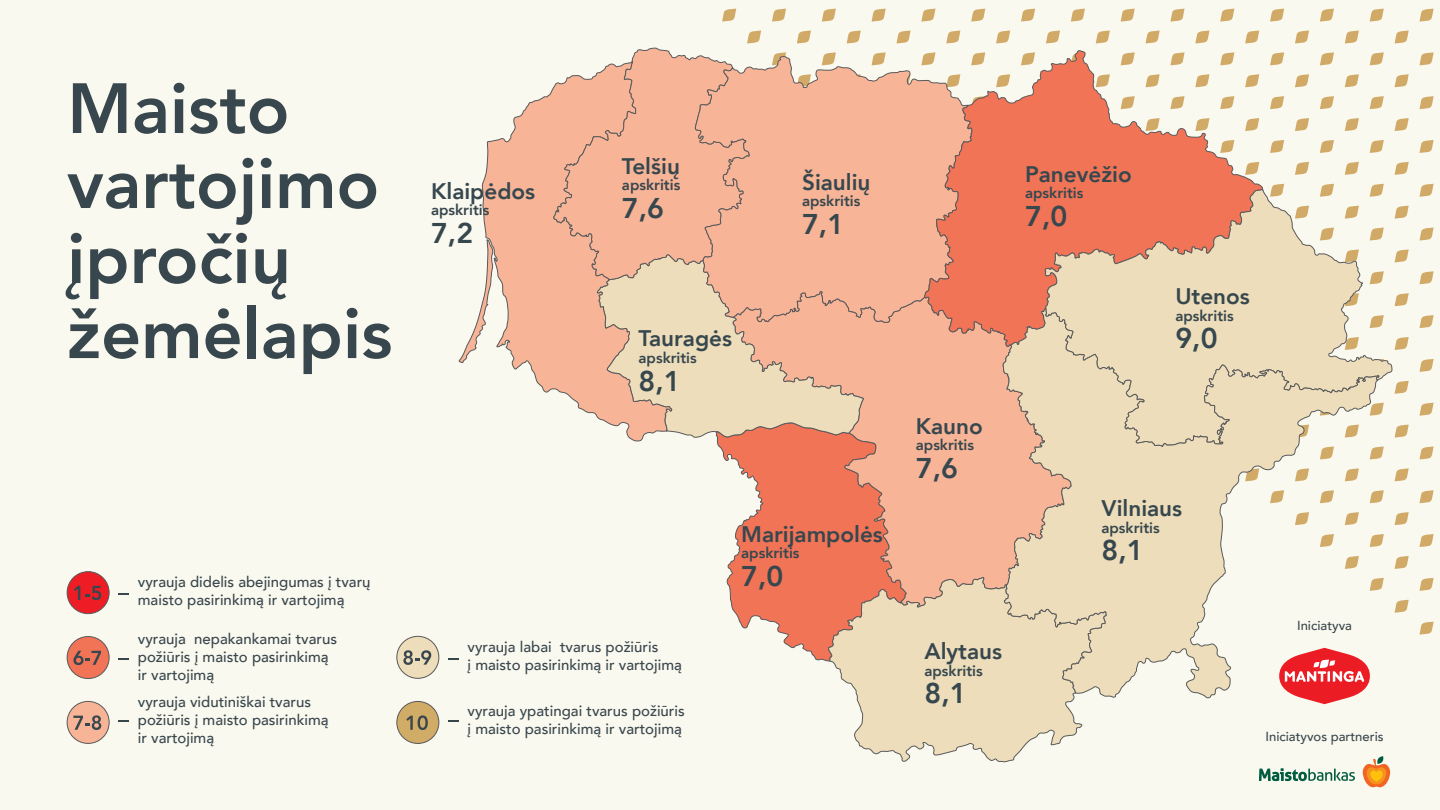
<style>
.page{position:relative;width:1440px;height:810px;background:#faf9ef}
.page>*{position:absolute;margin:0;border:0;box-sizing:border-box;transform-origin:0 0}
.t1{font:800 70.28px/75px "Avenir";color:#38464d}
.t2{font:800 28.5px "Avenir";color:#37474e}
.t3{font:800 22.5px "Avenir";color:#37474e}
.t4{font:500 15px/18px "Avenir";color:#38464d}
.t5{font:800 15px "Avenir";color:#37474e}
.t6{font:500 13.05px "Avenir";color:#38464d}
</style>
<div class="page">
<svg style="left:722px;top:9px;width:14px;height:13px"></svg>
<svg style="left:772px;top:9px;width:14px;height:13px"></svg>
<svg style="left:822px;top:9px;width:14px;height:13px"></svg>
<svg style="left:872px;top:9px;width:14px;height:13px"></svg>
<svg style="left:921px;top:9px;width:15px;height:13px"></svg>
<svg style="left:971px;top:9px;width:14px;height:13px"></svg>
<svg style="left:1021px;top:9px;width:14px;height:13px"></svg>
<svg style="left:1071px;top:9px;width:14px;height:13px"></svg>
<svg style="left:1121px;top:9px;width:14px;height:13px"></svg>
<svg style="left:1170px;top:9px;width:15px;height:13px"></svg>
<svg style="left:1220px;top:9px;width:14px;height:13px"></svg>
<svg style="left:1270px;top:9px;width:14px;height:13px"></svg>
<svg style="left:1320px;top:9px;width:14px;height:13px"></svg>
<svg style="left:1370px;top:9px;width:14px;height:13px"></svg>
<svg style="left:1419px;top:9px;width:15px;height:13px"></svg>
<svg style="left:797px;top:30px;width:14px;height:13px"></svg>
<svg style="left:847px;top:30px;width:14px;height:13px"></svg>
<svg style="left:896px;top:30px;width:15px;height:13px"></svg>
<svg style="left:946px;top:30px;width:14px;height:13px"></svg>
<svg style="left:996px;top:30px;width:14px;height:13px"></svg>
<svg style="left:1046px;top:30px;width:14px;height:13px"></svg>
<svg style="left:1096px;top:30px;width:14px;height:13px"></svg>
<svg style="left:1146px;top:30px;width:14px;height:13px"></svg>
<svg style="left:1195px;top:30px;width:14px;height:13px"></svg>
<svg style="left:1245px;top:30px;width:14px;height:13px"></svg>
<svg style="left:1295px;top:30px;width:14px;height:13px"></svg>
<svg style="left:1345px;top:30px;width:14px;height:13px"></svg>
<svg style="left:1395px;top:30px;width:14px;height:13px"></svg>
<svg style="left:774px;top:52px;width:12px;height:4px"></svg>
<svg style="left:823px;top:52px;width:13px;height:4px"></svg>
<svg style="left:873px;top:52px;width:13px;height:4px"></svg>
<svg style="left:1270px;top:52px;width:14px;height:13px"></svg>
<svg style="left:1320px;top:52px;width:14px;height:13px"></svg>
<svg style="left:1370px;top:52px;width:14px;height:13px"></svg>
<svg style="left:1419px;top:52px;width:15px;height:13px"></svg>
<svg style="left:1295px;top:74px;width:14px;height:13px"></svg>
<svg style="left:1345px;top:74px;width:14px;height:13px"></svg>
<svg style="left:1395px;top:74px;width:14px;height:13px"></svg>
<svg style="left:1270px;top:96px;width:14px;height:13px"></svg>
<svg style="left:1320px;top:96px;width:14px;height:13px"></svg>
<svg style="left:1370px;top:96px;width:14px;height:13px"></svg>
<svg style="left:1419px;top:96px;width:15px;height:13px"></svg>
<svg style="left:1295px;top:118px;width:14px;height:13px"></svg>
<svg style="left:1345px;top:118px;width:14px;height:13px"></svg>
<svg style="left:1395px;top:118px;width:14px;height:13px"></svg>
<svg style="left:1270px;top:140px;width:14px;height:13px"></svg>
<svg style="left:1320px;top:140px;width:14px;height:13px"></svg>
<svg style="left:1370px;top:140px;width:14px;height:13px"></svg>
<svg style="left:1419px;top:140px;width:15px;height:13px"></svg>
<svg style="left:1295px;top:162px;width:14px;height:13px"></svg>
<svg style="left:1345px;top:162px;width:14px;height:13px"></svg>
<svg style="left:1395px;top:162px;width:14px;height:13px"></svg>
<svg style="left:1271px;top:184px;width:13px;height:6px"></svg>
<svg style="left:1321px;top:184px;width:13px;height:6px"></svg>
<svg style="left:1371px;top:184px;width:13px;height:6px"></svg>
<svg style="left:1419px;top:184px;width:15px;height:13px"></svg>
<svg style="left:1395px;top:206px;width:14px;height:13px"></svg>
<svg style="left:1419px;top:228px;width:15px;height:13px"></svg>
<svg style="left:1395px;top:249px;width:14px;height:13px"></svg>
<svg style="left:1419px;top:271px;width:15px;height:13px"></svg>
<svg style="left:1395px;top:293px;width:14px;height:13px"></svg>
<svg style="left:1419px;top:315px;width:15px;height:13px"></svg>
<svg style="left:1395px;top:337px;width:14px;height:13px"></svg>
<svg style="left:1419px;top:359px;width:15px;height:13px"></svg>
<svg style="left:1395px;top:381px;width:14px;height:13px"></svg>
<svg style="left:1419px;top:403px;width:15px;height:13px"></svg>
<svg style="left:1395px;top:425px;width:14px;height:13px"></svg>
<svg style="left:1379px;top:447px;width:5px;height:12px"></svg>
<svg style="left:1419px;top:446px;width:15px;height:13px"></svg>
<svg style="left:1395px;top:468px;width:14px;height:13px"></svg>
<svg style="left:1379px;top:490px;width:5px;height:12px"></svg>
<svg style="left:1419px;top:490px;width:15px;height:13px"></svg>
<svg style="left:1395px;top:512px;width:14px;height:13px"></svg>
<svg style="left:1379px;top:534px;width:5px;height:12px"></svg>
<svg style="left:1419px;top:534px;width:15px;height:13px"></svg>
<svg style="left:1395px;top:556px;width:14px;height:13px"></svg>
<svg style="left:1379px;top:578px;width:5px;height:12px"></svg>
<svg style="left:1419px;top:578px;width:15px;height:13px"></svg>
<svg style="left:1395px;top:600px;width:14px;height:13px"></svg>
<svg style="left:1419px;top:622px;width:15px;height:13px"></svg>
<svg style="left:716px;top:437px;width:112px;height:224px"></svg>
<svg style="left:828px;top:607px;width:255px;height:155px"></svg>
<svg style="left:732px;top:323px;width:271px;height:284px;background:#f29d80"></svg>
<svg style="left:672px;top:280px;width:192px;height:157px;background:#ecc9a9"></svg>
<svg style="left:459px;top:303px;width:23px;height:60px"></svg>
<svg style="left:482px;top:86px;width:190px;height:355px"></svg>
<svg style="left:554px;top:30px;width:207px;height:250px"></svg>
<svg style="left:695px;top:56px;width:229px;height:267px;background:#f3b699"></svg>
<svg style="left:924px;top:50px;width:339px;height:297px"></svg>
<svg style="left:1045px;top:190px;width:347px;height:257px"></svg>
<svg style="left:1003px;top:308px;width:376px;height:390px"></svg>
<div style="left:67px;top:572px;width:42px;height:42px;background:#ed1c25;border-radius:50%"></div>
<div style="left:67px;top:572px;width:42px;height:42px;border:1px solid #58595b;border-radius:50%"></div>
<svg style="left:74px;top:586px;width:27px;height:14px"></svg>
<div style="left:67px;top:637px;width:42px;height:42px;background:#f27457;border-radius:50%"></div>
<div style="left:67px;top:636px;width:42px;height:43px;border:1px solid #58595b;border-radius:50%"></div>
<svg style="left:73px;top:651px;width:28px;height:14px"></svg>
<div style="left:67px;top:701px;width:42px;height:42px;background:#f7b496;border-radius:50%"></div>
<div style="left:67px;top:701px;width:42px;height:43px;border:1px solid #58595b;border-radius:50%"></div>
<svg style="left:73px;top:715px;width:28px;height:15px"></svg>
<div style="left:397px;top:636px;width:42px;height:42px;background:#edddba;border-radius:50%"></div>
<div style="left:397px;top:636px;width:42px;height:42px;border:1px solid #58595b;border-radius:50%"></div>
<svg style="left:403px;top:650px;width:28px;height:15px"></svg>
<div style="left:397px;top:701px;width:42px;height:42px;background:#d0ac67;border-radius:50%"></div>
<div style="left:397px;top:701px;width:42px;height:43px;border:1px solid #58595b;border-radius:50%"></div>
<svg style="left:406px;top:715px;width:22px;height:15px"></svg>
<svg style="left:118px;top:658px;width:11px;height:2px"></svg>
<svg style="left:118px;top:720px;width:11px;height:2px"></svg>
<svg style="left:448px;top:658px;width:10px;height:2px"></svg>
<svg style="left:448px;top:720px;width:10px;height:2px"></svg>
<svg style="left:1259px;top:768px;width:96px;height:13px"></svg>
<svg style="left:1363px;top:756px;width:27px;height:32px"></svg>
<div style="left:1279px;top:654px;width:91px;height:44px;background:#ec1c24;border-radius:22px"></div>
<svg style="left:1285px;top:660px;width:79px;height:22px"></svg>
<h1 class="t1" style="left:67px;top:71px;width:327px">Maisto vartojimo įpročių žemėlapis</h1>
<h3 class="t3" style="left:431px;top:173px;width:106px">Klaipėdos</h3>
<p class="t5" style="left:431px;top:198px;width:60px">apskritis</p>
<h2 class="t2" style="left:431px;top:211px;width:44px">7,2</h2>
<h3 class="t3" style="left:622px;top:148px;width:59px">Telšių</h3>
<p class="t5" style="left:622px;top:173px;width:60px">apskritis</p>
<h2 class="t2" style="left:622px;top:186px;width:44px">7,6</h2>
<h3 class="t3" style="left:639px;top:321px;width:95px">Tauragės</h3>
<p class="t5" style="left:639px;top:346px;width:60px">apskritis</p>
<h2 class="t2" style="left:639px;top:359px;width:44px">8,1</h2>
<h3 class="t3" style="left:802px;top:164px;width:70px">Šiaulių</h3>
<p class="t5" style="left:802px;top:189px;width:60px">apskritis</p>
<h2 class="t2" style="left:802px;top:202px;width:44px">7,1</h2>
<h3 class="t3" style="left:741px;top:517px;width:143px">Marijampolės</h3>
<p class="t5" style="left:741px;top:542px;width:60px">apskritis</p>
<p class="t4" style="left:138px;top:572px;width:234px">vyrauja didelis abejingumas į tvarų</p>
<h2 class="t2" style="left:741px;top:554px;width:44px">7,0</h2>
<p class="t4" style="left:138px;top:590px;width:208px">maisto pasirinkimą ir vartojimą</p>
<p class="t4" style="left:138px;top:629px;width:201px">vyrauja nepakankamai tvarus požiūris į maisto pasirinkimą ir vartojimą</p>
<p class="t4" style="left:138px;top:692px;width:192px">vyrauja vidutiniškai tvarus požiūris į maisto pasirinkimą ir vartojimą</p>
<p class="t4" style="left:468px;top:637px;width:216px">vyrauja labai tvarus požiūris<br>į maisto pasirinkimą ir vartojimą</p>
<p class="t4" style="left:468px;top:701px;width:219px">vyrauja ypatingai tvarus požiūris į maisto pasirinkimą ir vartojimą</p>
<h3 class="t3" style="left:1025px;top:156px;width:108px">Panevėžio</h3>
<p class="t5" style="left:1025px;top:181px;width:60px">apskritis</p>
<h2 class="t2" style="left:1025px;top:194px;width:44px">7,0</h2>
<h3 class="t3" style="left:1175px;top:279px;width:76px">Utenos</h3>
<p class="t5" style="left:1175px;top:304px;width:60px">apskritis</p>
<h2 class="t2" style="left:1175px;top:316px;width:44px">9,0</h2>
<h3 class="t3" style="left:916px;top:408px;width:69px">Kauno</h3>
<p class="t5" style="left:916px;top:433px;width:60px">apskritis</p>
<h2 class="t2" style="left:916px;top:446px;width:44px">7,6</h2>
<h3 class="t3" style="left:924px;top:634px;width:79px">Alytaus</h3>
<p class="t5" style="left:924px;top:659px;width:60px">apskritis</p>
<h2 class="t2" style="left:924px;top:671px;width:44px">8,1</h2>
<h3 class="t3" style="left:1101px;top:491px;width:82px">Vilniaus</h3>
<p class="t5" style="left:1101px;top:516px;width:60px">apskritis</p>
<h2 class="t2" style="left:1101px;top:528px;width:44px">8,1</h2>
<p class="t6" style="left:1297px;top:614px;width:56px">Iniciatyva</p>
<p class="t6" style="left:1265px;top:725px;width:120px">Iniciatyvos partneris</p>
</div>
